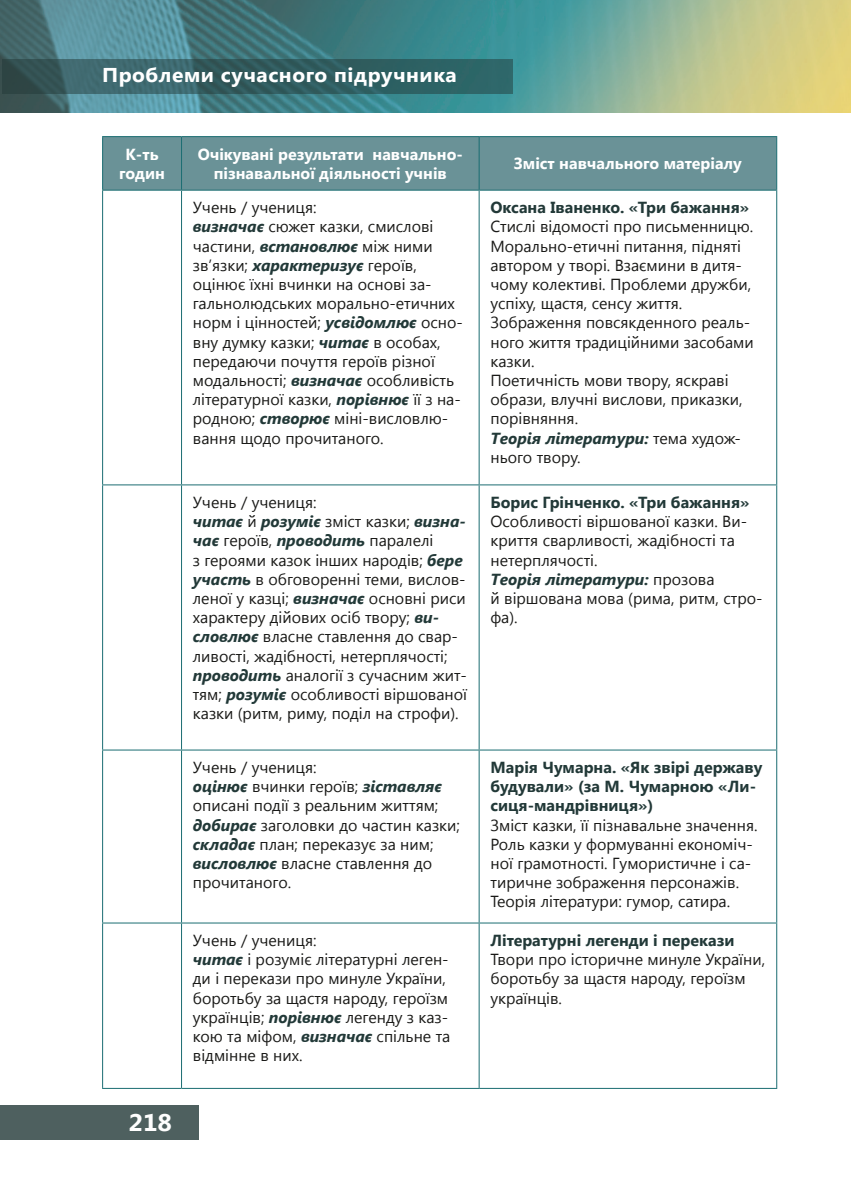
<style>
.page{position:relative;width:851px;height:1191px;background:#fff}
.page>*{position:absolute;margin:0;border:0;box-sizing:border-box;transform-origin:0 0}
.t1{font:700 24px "Segoe UI";color:#fff;scale:1.05 1}
.t2{font:700 20px "Segoe UI";letter-spacing:.025em;color:#fff;scale:1.05 1}
.Табл{font:16px/19.2px "Segoe UI";color:#1a1a18}
.Табл-2{font:700 16px/19.2px "Segoe UI";color:#223938}
.Табл__Загол__Білий{font:700 16px/19.2px "Segoe UI";color:#fff;text-align:center}
.s1{font-weight:700;font-style:italic;color:#223938}
</style>
<div class="page">
<img style="left:0;top:0;width:850px;height:113px">
<svg style="left:2px;top:60px;width:510px;height:34px;background:#335f62"></svg>
<div style="left:0;top:1106px;width:198px;height:34px;background:#4e605f"></div>
<div style="left:103px;top:137px;width:673px;height:53px;background:#6a9297"></div>
<hr style="left:102px;top:136px;width:79px;height:1px;background:#1b6d72">
<hr style="left:102px;top:137px;width:1px;height:53px;background:#1b6d72">
<hr style="left:181px;top:136px;width:298px;height:1px;background:#1b6d72">
<hr style="left:181px;top:137px;width:1px;height:53px;background:#1b6d72">
<hr style="left:479px;top:136px;width:298px;height:1px;background:#1b6d72">
<hr style="left:478px;top:137px;width:1px;height:53px;background:#1b6d72">
<hr style="left:776px;top:137px;width:1px;height:53px;background:#1b6d72">
<hr style="left:102px;top:190px;width:79px;height:1px;background:#1b6d72">
<hr style="left:102px;top:191px;width:1px;height:293px;background:#1b6d72">
<hr style="left:181px;top:190px;width:298px;height:1px;background:#1b6d72">
<hr style="left:181px;top:191px;width:1px;height:293px;background:#1b6d72">
<hr style="left:479px;top:190px;width:298px;height:1px;background:#1b6d72">
<hr style="left:478px;top:191px;width:1px;height:293px;background:#1b6d72">
<hr style="left:776px;top:191px;width:1px;height:293px;background:#1b6d72">
<hr style="left:102px;top:484px;width:79px;height:1px;background:#1b6d72">
<hr style="left:102px;top:485px;width:1px;height:264px;background:#1b6d72">
<hr style="left:181px;top:484px;width:298px;height:1px;background:#1b6d72">
<hr style="left:181px;top:485px;width:1px;height:264px;background:#1b6d72">
<hr style="left:479px;top:484px;width:298px;height:1px;background:#1b6d72">
<hr style="left:478px;top:485px;width:1px;height:264px;background:#1b6d72">
<hr style="left:776px;top:485px;width:1px;height:264px;background:#1b6d72">
<hr style="left:102px;top:749px;width:79px;height:1px;background:#1b6d72">
<hr style="left:102px;top:750px;width:1px;height:172px;background:#1b6d72">
<hr style="left:181px;top:749px;width:298px;height:1px;background:#1b6d72">
<hr style="left:181px;top:750px;width:1px;height:172px;background:#1b6d72">
<hr style="left:479px;top:749px;width:298px;height:1px;background:#1b6d72">
<hr style="left:478px;top:750px;width:1px;height:172px;background:#1b6d72">
<hr style="left:776px;top:750px;width:1px;height:172px;background:#1b6d72">
<hr style="left:102px;top:922px;width:79px;height:1px;background:#1b6d72">
<hr style="left:102px;top:923px;width:1px;height:165px;background:#1b6d72">
<hr style="left:181px;top:922px;width:298px;height:1px;background:#1b6d72">
<hr style="left:181px;top:923px;width:1px;height:165px;background:#1b6d72">
<hr style="left:479px;top:922px;width:298px;height:1px;background:#1b6d72">
<hr style="left:478px;top:923px;width:1px;height:165px;background:#1b6d72">
<hr style="left:776px;top:923px;width:1px;height:165px;background:#1b6d72">
<hr style="left:102px;top:1088px;width:79px;height:1px;background:#1b6d72">
<hr style="left:181px;top:1088px;width:298px;height:1px;background:#1b6d72">
<hr style="left:479px;top:1088px;width:298px;height:1px;background:#1b6d72">
<p class="t2" style="left:102px;top:61px;width:339px">Проблеми сучасного підручника</p>
<p class="Табл__Загол__Білий" style="left:119px;top:143px;width:47px">К-ть годин</p>
<p class="Табл__Загол__Білий" style="left:198px;top:143px;width:267px">Очікувані результати навчально&shy;пізнавальної діяльності учнів</p>
<p class="Табл__Загол__Білий" style="left:514px;top:153px;width:229px">Зміст навчального матеріалу</p>
<p class="Табл" style="left:193px;top:197px;width:125px">Учень / учениця:</p>
<p class="Табл" style="left:193px;top:216px;width:271px"><span class="s1">визначає</span> сюжет казки, смислові частини, <span class="s1">встановлює</span> між ними зв’язки; <span class="s1">характеризує</span> героїв, оцінює їхні вчинки на основі за&shy;гальнолюдських морально-етичних норм і цінностей; <span class="s1">усвідомлює</span> осно&shy;вну думку казки; <span class="s1">читає</span> в особах, передаючи почуття героїв різної модальності; <span class="s1">визначає</span> особливість літературної казки, <span class="s1">порівнює</span> її з на&shy;родною; <span class="s1">створює</span> міні-висловлю&shy;вання щодо прочитаного.</p>
<p class="Табл-2" style="left:490px;top:197px;width:260px">Оксана Іваненко. «Три бажання»</p>
<p class="Табл" style="left:490px;top:216px;width:264px">Стислі відомості про письменницю.<br>Морально-етичні питання, підняті автором у творі. Взаємини в дитя&shy;чому колективі. Проблеми дружби, успіху, щастя, сенсу життя.</p>
<p class="Табл" style="left:490px;top:312px;width:265px">Зображення повсякденного реаль&shy;ного життя традиційними засобами казки.</p>
<p class="Табл" style="left:490px;top:370px;width:253px">Поетичність мови твору, яскраві образи, влучні вислови, приказки, порівняння.</p>
<p class="Табл" style="left:490px;top:427px;width:252px"><span class="s1">Теорія літератури:</span> тема худож&shy;нього твору.</p>
<h1 class="t1" style="left:128px;top:1105px;width:43px">218</h1>
<p class="Табл" style="left:193px;top:492px;width:125px">Учень / учениця:</p>
<p class="Табл" style="left:193px;top:511px;width:275px"><span class="s1">читає</span> й <span class="s1">розуміє</span> зміст казки; <span class="s1">визна&shy;чає</span> героїв, <span class="s1">проводить</span> паралелі<br>з героями казок інших народів; <span class="s1">бере участь</span> в обговоренні теми, вислов&shy;леної у казці; <span class="s1">визначає</span> основні риси характеру дійових осіб твору; <span class="s1">ви&shy;словлює</span> власне ставлення до свар&shy;ливості, жадібності, нетерплячості; <span class="s1">проводить</span> аналогії з сучасним жит&shy;тям; <span class="s1">розуміє</span> особливості віршованої казки (ритм, риму, поділ на строфи).</p>
<p class="Табл" style="left:193px;top:757px;width:125px">Учень / учениця:</p>
<p class="Табл" style="left:193px;top:776px;width:268px"><span class="s1">оцінює</span> вчинки героїв; <span class="s1">зіставляє </span>описані події з реальним життям; <span class="s1">добирає</span> заголовки до частин казки; <span class="s1">складає</span> план; переказує за ним; <span class="s1">висловлює</span> власне ставлення до прочитаного.</p>
<p class="Табл" style="left:193px;top:930px;width:125px">Учень / учениця:</p>
<p class="Табл" style="left:193px;top:949px;width:259px"><span class="s1">читає</span> і розуміє літературні леген&shy;ди і перекази про минуле України, боротьбу за щастя народу, героїзм українців; <span class="s1">порівнює</span> легенду з каз&shy;кою та міфом, <span class="s1">визначає</span> спільне та відмінне в них.</p>
<p class="Табл-2" style="left:490px;top:492px;width:260px">Борис Грінченко. «Три бажання»</p>
<p class="Табл" style="left:490px;top:511px;width:258px">Особливості віршованої казки. Ви&shy;криття сварливості, жадібності та нетерплячості.</p>
<p class="Табл" style="left:490px;top:569px;width:273px"><span class="s1">Теорія літератури:</span> прозова<br>й віршована мова (рима, ритм, стро&shy;фа).</p>
<p class="Табл-2" style="left:490px;top:757px;width:273px">Марія Чумарна. «Як звірі державу будували» (за М. Чумарною «Ли&shy;сиця-мандрівниця»)</p>
<p class="Табл" style="left:490px;top:814px;width:268px">Зміст казки, її пізнавальне значення.<br>Роль казки у формуванні економіч&shy;ної грамотності. Гумористичне і са&shy;тиричне зображення персонажів.</p>
<p class="Табл" style="left:490px;top:891px;width:241px">Теорія літератури: гумор, сатира.</p>
<p class="Табл-2" style="left:490px;top:930px;width:245px">Літературні легенди і перекази</p>
<p class="Табл" style="left:490px;top:949px;width:276px">Твори про історичне минуле України, боротьбу за щастя народу, героїзм українців.</p>
</div>
